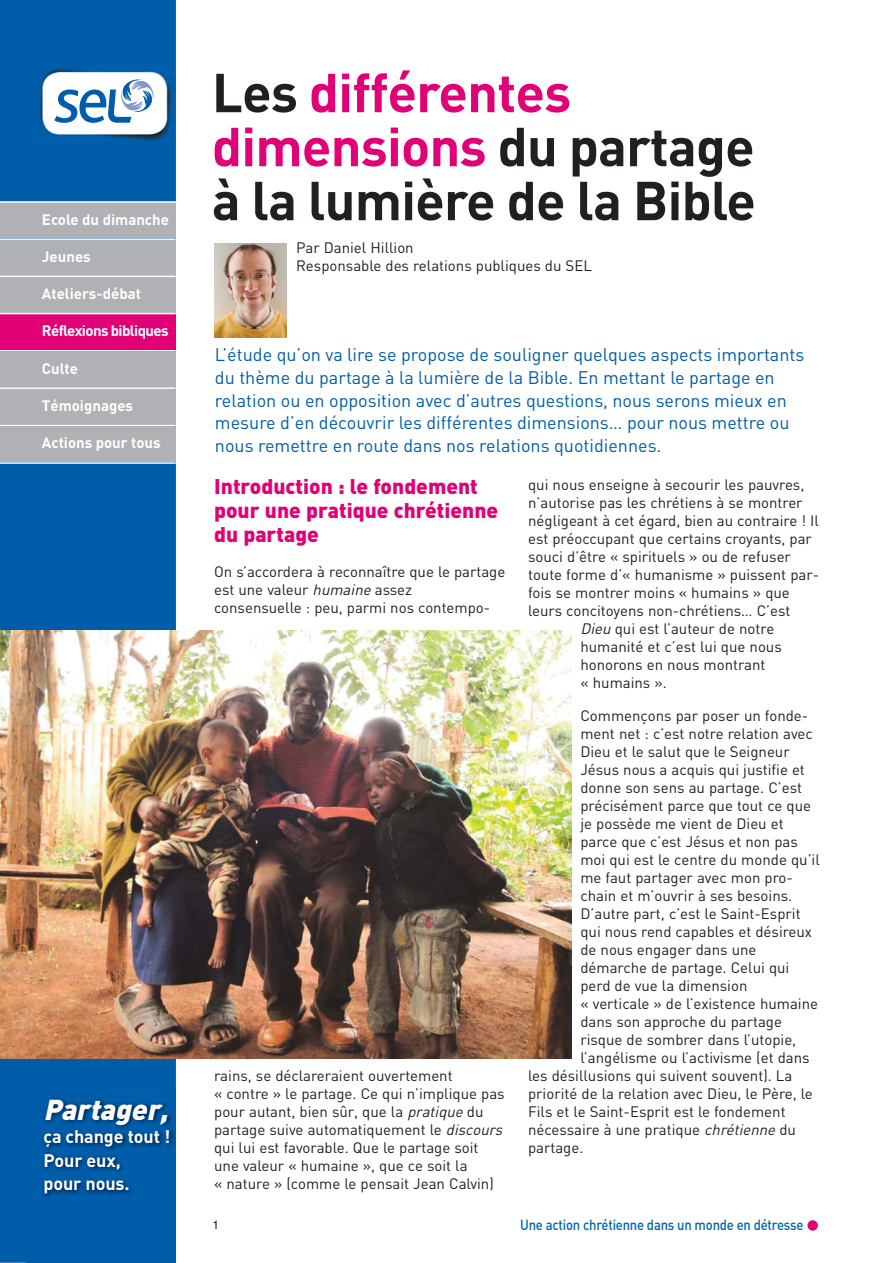
<style>
.page{position:relative;width:893px;height:1263px;background:#fff}
.page>*{position:absolute;margin:0;border:0;box-sizing:border-box;transform-origin:0 0}
.t1{font:700 54px/54px "DIN";letter-spacing:-.015em;color:#231f20}
.t2{font:italic 900 28.5px "DIN";color:#fff}
.t3{font:900 21px/24px "DIN";color:#e20077}
.t4{font:18px/22.8px "DIN";color:#005daa}
.t5{font:700 18px/23.5px "DIN";letter-spacing:-.005em;color:#fff}
.t6{font:15px/18px "DIN";color:#231f20}
.t7{font:700 15px "DIN";color:#fff}
.t8{font:700 15px "DIN";letter-spacing:-.04em;color:#fff}
.t9{font:500 14.55px "DIN";letter-spacing:-.015em;color:#0064b1;scale:.9 1}
.t10{font:12px "Helvetica";color:#231f20}
.s1{color:#e20077}
.s2{font-style:italic}
</style>
<div class="page">
<div style="left:0;top:0;width:176px;height:1263px;background:#005daa"></div>
<div style="left:0;top:202px;width:176px;height:36px;background:#afb1b4"></div>
<div style="left:0;top:240px;width:176px;height:36px;background:#afb1b4"></div>
<div style="left:0;top:277px;width:176px;height:36px;background:#afb1b4"></div>
<div style="left:0;top:314px;width:176px;height:36px;background:#e20077"></div>
<img style="left:27px;top:1088px;width:149px;height:175px">
<div style="left:807px;top:1220px;width:10px;height:11px;background:#e20077;border-radius:50%"></div>
<hr style="left:0;top:201px;width:176px;height:2px;background:#fff">
<hr style="left:0;top:238px;width:176px;height:2px;background:#fff">
<hr style="left:0;top:276px;width:176px;height:1px;background:#fff">
<hr style="left:0;top:313px;width:176px;height:1px;background:#fff">
<hr style="left:0;top:350px;width:176px;height:2px;background:#fff">
<div style="left:0;top:352px;width:176px;height:36px;background:#afb1b4"></div>
<hr style="left:0;top:387px;width:176px;height:2px;background:#fff">
<div style="left:0;top:389px;width:176px;height:36px;background:#afb1b4"></div>
<hr style="left:0;top:425px;width:176px;height:1px;background:#fff">
<div style="left:0;top:427px;width:176px;height:35px;background:#afb1b4"></div>
<hr style="left:0;top:462px;width:176px;height:2px;background:#fff">
<img style="left:38px;top:68px;width:134px;height:73px">
<div style="left:50px;top:75px;width:113px;height:55px;background:#fff;border-radius:9px"></div>
<svg style="left:54px;top:79px;width:100px;height:44px"></svg>
<img style="left:0;top:630px;width:571px;height:428px">
<img style="left:215px;top:243px;width:72px;height:94px">
<p class="t7" style="left:42px;top:214px;width:128px">Ecole du dimanche</p>
<p class="t7" style="left:42px;top:251px;width:50px">Jeunes</p>
<p class="t7" style="left:42px;top:289px;width:101px">Ateliers-débat</p>
<p class="t8" style="left:42px;top:326px;width:128px">Réflexions bibliques</p>
<p class="t7" style="left:42px;top:363px;width:38px">Culte</p>
<p class="t7" style="left:42px;top:400px;width:93px">Témoignages</p>
<p class="t7" style="left:42px;top:437px;width:120px">Actions pour tous</p>
<h2 class="t2" style="left:43px;top:1099px;width:131px">Partager,</h2>
<p class="t5" style="left:43px;top:1127px;width:128px">ça change tout !<br>Pour eux,<br>pour nous.</p>
<h1 class="t1" style="left:212px;top:71px;width:545px">Les <span class="s1">différentes dimensions</span> du partage à la lumière de la Bible</h1>
<p class="t6" style="left:296px;top:241px;width:297px">Par Daniel Hillion<br>Responsable des relations publiques du SEL</p>
<p class="t4" style="left:215px;top:345px;width:591px">L’étude qu’on va lire se propose de souligner quelques aspects importants du thème du partage à la lumière de la Bible. En mettant le partage en relation ou en opposition avec d’autres questions, nous serons mieux en mesure d’en découvrir les différentes dimensions… pour nous mettre ou nous remettre en route dans nos relations quotidiennes.</p>
<h3 class="t3" style="left:214px;top:476px;width:285px">Introduction : le fondement pour une pratique chrétienne du partage</h3>
<p class="t6" style="left:214px;top:564px;width:293px">On s’accordera à reconnaître que le partage est une valeur <span class="s2">humaine</span>assez<br>consensuelle : peu, parmi nos contempo-</p>
<p class="t6" style="left:214px;top:1068px;width:293px">rains, se déclareraient ouvertement<br>« contre » le partage. Ce qui n’implique pas pour autant, bien sûr, que la <span class="s2">pratique</span>du partage suive automatiquement le <span class="s2">discours </span>qui lui est favorable. Que le partage soit une valeur « humaine », que ce soit la<br>« nature » (comme le pensait Jean Calvin)</p>
<p class="t6" style="left:528px;top:477px;width:278px">qui nous enseigne à secourir les pauvres,</p>
<p class="t6" style="left:528px;top:495px;width:276px">n’autorise pas les chrétiens à se montrer</p>
<p class="t6" style="left:528px;top:513px;width:292px">négligeant à cet égard, bien au contraire ! Il</p>
<p class="t6" style="left:528px;top:531px;width:285px">est préoccupant que certains croyants, par</p>
<p class="t6" style="left:528px;top:549px;width:264px">souci d’être « spirituels » ou de refuser</p>
<p class="t6" style="left:528px;top:567px;width:292px">toute forme d’« humanisme » puissent par-</p>
<p class="t6" style="left:528px;top:585px;width:263px">fois se montrer moins « humains » que</p>
<p class="t6" style="left:528px;top:603px;width:264px">leurs concitoyens non-chrétiens… C’est</p>
<p class="t6" style="left:580px;top:621px;width:195px"><span class="s2">Dieu</span>qui est l’auteur de notre</p>
<p class="t6" style="left:580px;top:639px;width:203px">humanité et c’est lui que nous</p>
<p class="t6" style="left:580px;top:657px;width:187px">honorons en nous montrant</p>
<p class="t6" style="left:580px;top:675px;width:88px">« humains ».</p>
<p class="t6" style="left:580px;top:708px;width:229px">Commençons par poser un fonde-</p>
<p class="t6" style="left:580px;top:726px;width:234px">ment net : c’est notre relation avec</p>
<p class="t6" style="left:580px;top:744px;width:211px">Dieu et le salut que le Seigneur</p>
<p class="t6" style="left:580px;top:762px;width:226px">Jésus nous a acquis qui justifie et</p>
<p class="t6" style="left:580px;top:780px;width:223px">donne son sens au partage. C’est</p>
<p class="t6" style="left:580px;top:798px;width:232px">précisément parce que tout ce que</p>
<p class="t6" style="left:580px;top:816px;width:205px">je possède me vient de Dieu et</p>
<p class="t6" style="left:580px;top:834px;width:219px">parce que c’est Jésus et non pas</p>
<p class="t6" style="left:580px;top:852px;width:241px">moi qui est le centre du monde qu’il</p>
<p class="t6" style="left:580px;top:870px;width:214px">me faut partager avec mon pro-</p>
<p class="t6" style="left:580px;top:888px;width:213px">chain et m’ouvrir à ses besoins.</p>
<p class="t6" style="left:580px;top:906px;width:222px">D’autre part, c’est le Saint-Esprit</p>
<p class="t6" style="left:580px;top:924px;width:233px">qui nous rend capables et désireux</p>
<p class="t6" style="left:580px;top:942px;width:178px">de nous engager dans une</p>
<p class="t6" style="left:580px;top:960px;width:210px">démarche de partage. Celui qui</p>
<p class="t6" style="left:580px;top:978px;width:168px">perd de vue la dimension</p>
<p class="t6" style="left:580px;top:996px;width:239px">« verticale » de l’existence humaine</p>
<p class="t6" style="left:580px;top:1014px;width:203px">dans son approche du partage</p>
<p class="t6" style="left:580px;top:1032px;width:217px">risque de sombrer dans l’utopie,</p>
<p class="t6" style="left:580px;top:1050px;width:231px">l’angélisme ou l’activisme (et dans</p>
<p class="t6" style="left:528px;top:1068px;width:266px">les désillusions qui suivent souvent). La</p>
<p class="t6" style="left:528px;top:1086px;width:286px">priorité de la relation avec Dieu, le Père, le</p>
<p class="t6" style="left:528px;top:1104px;width:259px">Fils et le Saint-Esprit est le fondement</p>
<p class="t6" style="left:528px;top:1122px;width:269px">nécessaire à une pratique <span class="s2">chrétienne</span>du</p>
<p class="t6" style="left:528px;top:1140px;width:57px">partage.</p>
<p class="t10" style="left:212px;top:1220px;width:8px">1</p>
<p class="t9" style="left:520px;top:1219px;width:316px">Une action chrétienne dans un monde en détresse</p>
</div>
